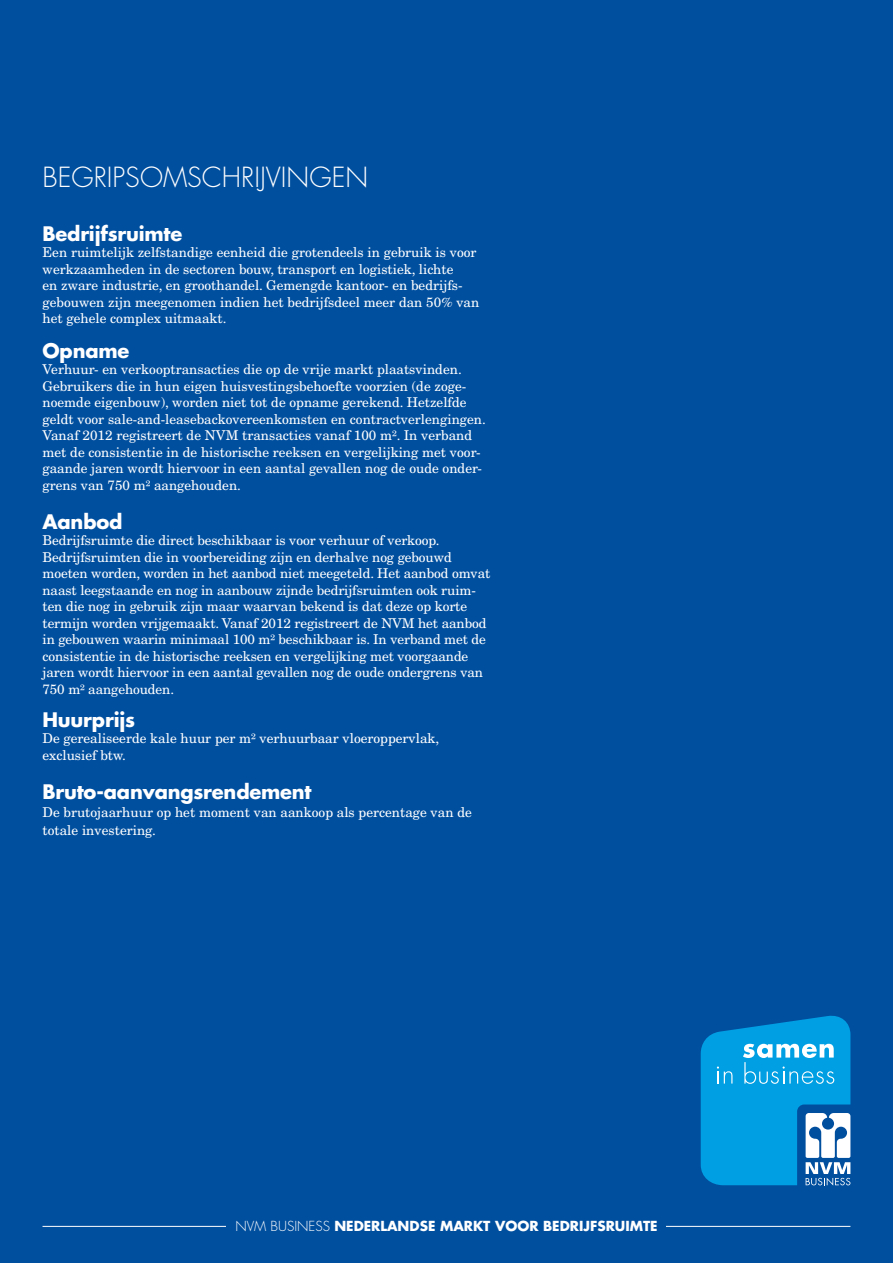
<style>
.page{position:relative;width:893px;height:1263px;background:#004f9f}
.page>*{position:absolute;margin:0;border:0;box-sizing:border-box;transform-origin:0 0}
.t1{font:300 27px "Futura";color:#fff}
.t2{font:700 19.5px "Futura";letter-spacing:-.01em;color:#fff}
.t3{font:13.5px/16.5px "New Century Schlbk";color:#fff}
.t4{font:700 13.5px "Futura";color:#fff}
.s1{font-weight:300}
</style>
<div class="page">
<hr style="left:43px;top:1226px;width:807px;height:1px;background:#fff">
<div style="left:227px;top:1212px;width:439px;height:27px;background:#004f9f"></div>
<svg style="left:701px;top:1016px;width:149px;height:169px;background:#1e9edc"></svg>
<h1 class="t1" style="left:43px;top:160px;width:327px">BEGRIPSOMSCHRIJVINGEN</h1>
<h2 class="t2" style="left:43px;top:220px;width:141px">Bedrijfsruimte</h2>
<p class="t3" style="left:43px;top:244px;width:438px">Een ruimtelijk zelfstandige eenheid die grotendeels in gebruik is voor werkzaamheden in de sectoren bouw, transport en logistiek, lichte<br>en zware industrie, en groothandel. Gemengde kantoor- en bedrijfs&shy;gebouwen zijn meegenomen indien het bedrijfsdeel meer dan 50% van het gehele complex uitmaakt.</p>
<h2 class="t2" style="left:43px;top:337px;width:88px">Opname</h2>
<p class="t3" style="left:43px;top:361px;width:445px">Verhuur- en verkooptransacties die op de vrije markt plaatsvinden.<br>Gebruikers die in hun eigen huisvestingsbehoefte voorzien (de zoge&shy;noemde eigenbouw), worden niet tot de opname gerekend. Hetzelfde geldt voor sale-and-leasebackovereenkomsten en contractverlengingen.<br>Vanaf 2012 registreert de NVM transacties vanaf 100 m². In verband met de consistentie in de historische reeksen en vergelijking met voor&shy;gaande jaren wordt hiervoor in een aantal gevallen nog de oude onder&shy;grens van 750 m² aangehouden.</p>
<h2 class="t2" style="left:43px;top:508px;width:81px">Aanbod</h2>
<p class="t3" style="left:43px;top:532px;width:449px">Bedrijfsruimte die direct beschikbaar is voor verhuur of verkoop.<br>Bedrijfsruimten die in voorbereiding zijn en derhalve nog gebouwd moeten worden, worden in het aanbod niet meegeteld. Het aanbod omvat naast leegstaande en nog in aanbouw zijnde bedrijfsruimten ook ruim&shy;ten die nog in gebruik zijn maar waarvan bekend is dat deze op korte termijn worden vrijgemaakt. Vanaf 2012 registreert de NVM het aanbod in gebouwen waarin minimaal 100 m² beschikbaar is. In verband met de consistentie in de historische reeksen en vergelijking met voorgaande jaren wordt hiervoor in een aantal gevallen nog de oude ondergrens van 750 m² aangehouden.</p>
<h2 class="t2" style="left:43px;top:706px;width:94px">Huurprijs</h2>
<p class="t3" style="left:43px;top:730px;width:398px">De gerealiseerde kale huur per m² verhuurbaar vloeroppervlak, exclusief btw.</p>
<h2 class="t2" style="left:43px;top:778px;width:271px">Bruto-aanvangsrendement</h2>
<p class="t3" style="left:43px;top:803px;width:431px;line-height:18px">De brutojaarhuur op het moment van aankoop als percentage van de totale investering.</p>
<p class="t4" style="left:235px;top:1216px;width:424px"><span class="s1">NVM BUSINESS</span> Nederlandse markt voor Bedrijfsruimte</p>
</div>
